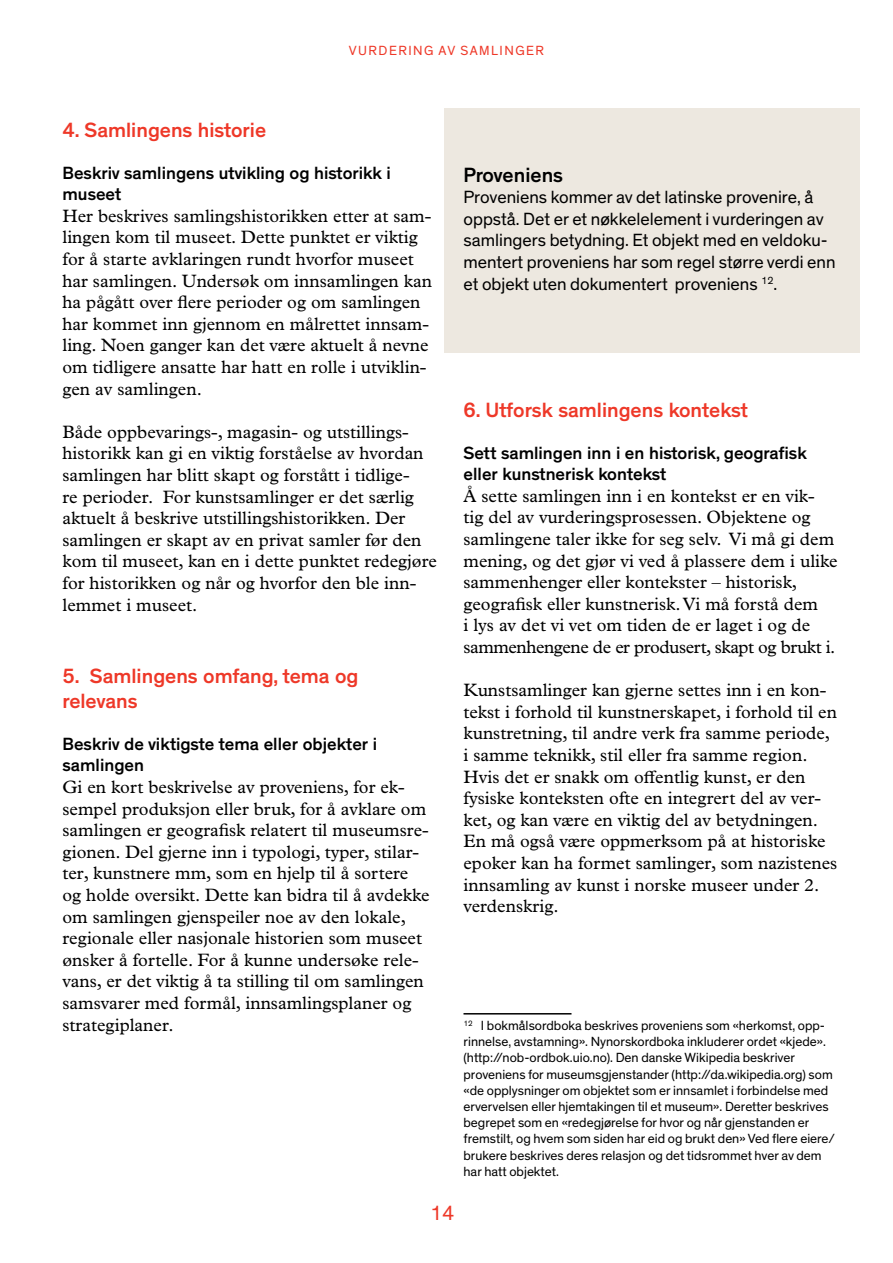
<style>
.page{position:relative;width:893px;height:1263px;background:#fff}
.page>*{position:absolute;margin:0;border:0;box-sizing:border-box;transform-origin:0 0}
.t1{font:500 21px/25.2px "Theinhardt";color:#ee3828}
.t2{font:500 21px "Theinhardt";color:#000}
.t3{font:21px "Theinhardt";color:#ee3828}
.t4{font:18px/21.6px "Plantin MT Std";color:#000}
.t5{font:18px/21.6px "Theinhardt";color:#000}
.t6{font:500 18px/21.6px "Theinhardt";color:#000}
.t7{font:13.5px/16.2px "Theinhardt";color:#000}
.t8{font:13.5px "Theinhardt";letter-spacing:.11em;color:#ee3828}
</style>
<div class="page">
<div style="left:444px;top:108px;width:416px;height:245px;background:#ede8e0"></div>
<hr style="left:463px;top:1013px;width:108px;height:1px;background:#000">
<p class="t8" style="left:349px;top:42px;width:197px">VURDERING AV SAMLINGER</p>
<p class="t1" style="left:63px;top:117px;width:205px">4. Samlingens historie</p>
<p class="t6" style="left:63px;top:162px;width:330px">Beskriv samlingens utvikling og historikk i museet</p>
<p class="t4" style="left:63px;top:205px;width:371px">Her beskrives samlingshistorikken etter at sam&shy;lingen kom til museet. Dette punktet er viktig for å starte avklaringen rundt hvorfor museet har samlingen. Undersøk om innsamlingen kan ha pågått over flere perioder og om samlingen har kommet inn gjennom en målrettet innsam&shy;ling. Noen ganger kan det være aktuelt å nevne om tidligere ansatte har hatt en rolle i utviklin&shy;gen av samlingen.</p>
<p class="t4" style="left:63px;top:421px;width:376px">Både oppbevarings-, magasin- og utstillings&shy;historikk kan gi en viktig forståelse av hvordan samlingen har blitt skapt og forstått i tidlige-<br>re perioder. For kunstsamlinger er det særlig aktuelt å beskrive utstillingshistorikken. Der samlingen er skapt av en privat samler før den kom til museet, kan en i dette punktet redegjøre for historikken og når og hvorfor den ble inn&shy;lemmet i museet.</p>
<p class="t1" style="left:63px;top:663px;width:297px">5. Samlingens omfang, tema og relevans</p>
<p class="t6" style="left:63px;top:733px;width:316px">Beskriv de viktigste tema eller objekter i samlingen</p>
<p class="t4" style="left:63px;top:776px;width:369px">Gi en kort beskrivelse av proveniens, for ek&shy;sempel produksjon eller bruk, for å avklare om samlingen er geografisk relatert til museumsre&shy;gionen. Del gjerne inn i typologi, typer, stilar&shy;ter, kunstnere mm, som en hjelp til å sortere og holde oversikt. Dette kan bidra til å avdekke om samlingen gjenspeiler noe av den lokale, regionale eller nasjonale historien som museet ønsker å fortelle. For å kunne undersøke rele&shy;vans, er det viktig å ta stilling til om samlingen samsvarer med formål, innsamlingsplaner og strategiplaner.</p>
<p class="t2" style="left:463px;top:162px;width:101px">Proveniens</p>
<p class="t5" style="left:463px;top:187px;width:374px">Proveniens kommer av det latinske provenire, å oppstå. Det er et nøkkelelement i vurderingen av samlingers betydning. Et objekt med en veldoku&shy;mentert proveniens har som regel større verdi enn et objekt uten dokumentert proveniens <sup>12</sup>.</p>
<p class="t1" style="left:463px;top:397px;width:286px">6. Utforsk samlingens kontekst</p>
<p class="t6" style="left:463px;top:442px;width:345px">Sett samlingen inn i en historisk, geografisk eller kunstnerisk kontekst</p>
<p class="t4" style="left:463px;top:485px;width:376px">Å sette samlingen inn i en kontekst er en vik&shy;tig del av vurderingsprosessen. Objektene og samlingene taler ikke for seg selv. Vi må gi dem mening, og det gjør vi ved å plassere dem i ulike sammenhenger eller kontekster – historisk, geografisk eller kunstnerisk. Vi må forstå dem<br>i lys av det vi vet om tiden de er laget i og de sammenhengene de er produsert, skapt og brukt i.</p>
<p class="t4" style="left:463px;top:679px;width:375px">Kunstsamlinger kan gjerne settes inn i en kon&shy;tekst i forhold til kunstnerskapet, i forhold til en kunstretning, til andre verk fra samme periode, i samme teknikk, stil eller fra samme region.<br>Hvis det er snakk om offentlig kunst, er den fysiske konteksten ofte en integrert del av ver&shy;ket, og kan være en viktig del av betydningen.<br>En må også være oppmerksom på at historiske epoker kan ha formet samlinger, som nazistenes innsamling av kunst i norske museer under 2. verdenskrig.</p>
<p class="t7" style="left:463px;top:1018px;width:373px"><sup>12</sup> I bokmålsordboka beskrives proveniens som «herkomst, opp&shy;rinnelse, avstamning». Nynorskordboka inkluderer ordet «kjede». (http://nob-ordbok.uio.no). Den danske Wikipedia beskriver proveniens for museumsgjenstander (http://da.wikipedia.org) som «de opplysninger om objektet som er innsamlet i forbindelse med ervervelsen eller hjemtakingen til et museum». Deretter beskrives begrepet som en «redegjørelse for hvor og når gjenstanden er fremstilt, og hvem som siden har eid og brukt den» Ved flere eiere/ brukere beskrives deres relasjon og det tidsrommet hver av dem har hatt objektet.</p>
<p class="t3" style="left:430px;top:1200px;width:26px">14</p>
</div>
